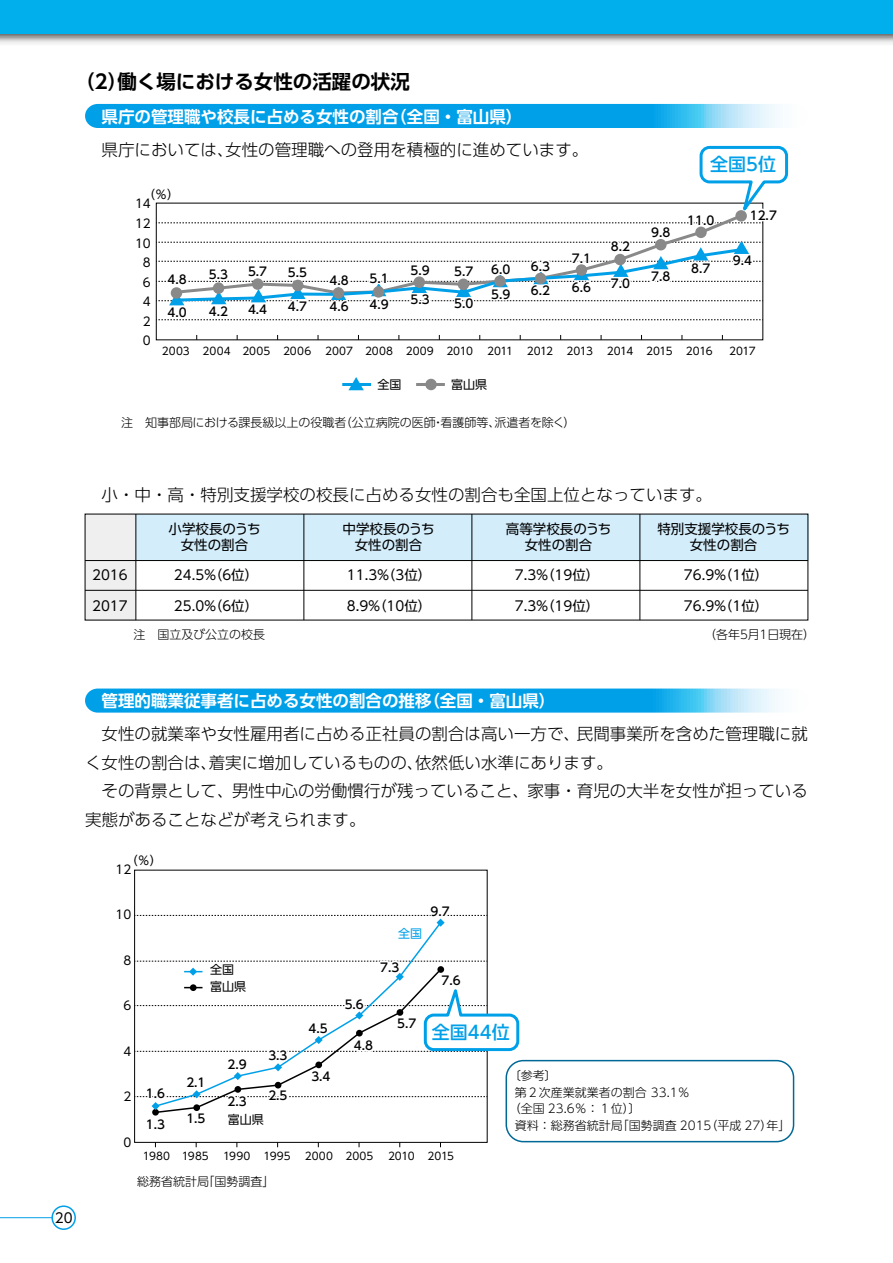
<style>
.page{position:relative;width:893px;height:1263px;background:#fff}
.page>*{position:absolute;margin:0;border:0;box-sizing:border-box;transform-origin:0 0}
.t1{font:700 19.5px "UD Shin Go Pro De";color:#000}
.t2{font:500 18px "UD Shin Go Pro";color:#00a0e9}
.t3{font:300 16.5px/33px "UD Shin Go Pro";color:#000}
.t4{font:700 16.5px "UD Shin Go Pro De";color:#fff}
.t5{font:13.5px/16.5px "UD Shin Go Pro";color:#000;text-align:center}
.t6{font:500 12px "UD Shin Go Pro";color:#000}
.t7{font:300 12px "UD Shin Go Pro";color:#000}
.t8{font:12px/19.5px "UD Shin Go Pro";color:#000;text-align:right}
.t9{font:12px "UD Shin Go Pro";color:#00a0e9}
.t10{font:10.5px "UD Shin Go Pro";letter-spacing:-.005em;color:#000}
.t11{font:10.5px "UD Shin Go Pro";letter-spacing:-.04em;color:#000}
.t12{font:10.5px "UD Shin Go Pro";letter-spacing:.015em;color:#000}
.s1{font-family:"UD Shin Go Pro De";font-weight:700;color:#fff}
</style>
<div class="page">
<div style="left:136px;top:514px;width:672px;height:46px;background:#d3edfb"></div>
<div style="left:0;top:0;width:893px;height:34px;background:#00afec"></div>
<div style="left:85px;top:514px;width:51px;height:106px;background:#efefef"></div>
<hr style="left:0;top:1217px;width:64px;height:1px;background:#00a0e9">
<div style="left:52px;top:1206px;width:23px;height:23px;background:#fff;border-radius:50%"></div>
<div style="left:51px;top:1205px;width:25px;height:25px;border:2px solid #00a0e9;border-radius:50%"></div>
<svg style="left:85px;top:104px;width:692px;height:24px;background:#18a9eb"></svg>
<svg style="left:85px;top:688px;width:693px;height:25px;background:#21adeb"></svg>
<hr style="left:85px;top:590px;width:723px;height:1px;background:#000">
<hr style="left:85px;top:560px;width:723px;height:1px;background:#000">
<hr style="left:639px;top:514px;width:1px;height:106px;background:#000">
<hr style="left:471px;top:514px;width:1px;height:106px;background:#000">
<hr style="left:303px;top:514px;width:1px;height:106px;background:#000">
<hr style="left:135px;top:514px;width:1px;height:106px;background:#000">
<div style="left:505px;top:1060px;width:289px;height:82px;border:2px solid #006896;border-radius:17px"></div>
<hr style="left:416px;top:383px;width:29px;height:3px;background:#898989">
<hr style="left:342px;top:383px;width:29px;height:3px;background:#00a0e9">
<svg style="left:135px;top:903px;width:352px;height:24px"></svg>
<svg style="left:348px;top:377px;width:16px;height:13px"></svg>
<div style="left:425px;top:379px;width:12px;height:11px;background:#898989;border-radius:50%"></div>
<svg style="left:156px;top:145px;width:633px;height:175px"></svg>
<svg style="left:135px;top:959px;width:386px;height:173px"></svg>
<p class="t1" style="left:75px;top:66px;width:336px">（2）働く場における女性の活躍の状況</p>
<p class="t4" style="left:102px;top:103px;width:422px">県庁の管理職や校長に占める女性の割合（全国・富山県）</p>
<p class="t3" style="left:102px;top:132px;width:488px">県庁においては、女性の管理職への登用を積極的に進めています。</p>
<p class="t2" style="left:710px;top:149px;width:67px">全国5位</p>
<p class="t8" style="left:143px;top:185px;width:37px">（％）</p>
<p class="t8" style="left:135px;top:194px;width:17px">14<br>12<br>10<br>8<br>6<br>4<br>2<br>0</p>
<p class="t6" style="left:750px;top:205px;width:29px">12.7</p>
<p class="t6" style="left:687px;top:211px;width:29px">11.0</p>
<p class="t6" style="left:651px;top:223px;width:21px">9.8</p>
<p class="t6" style="left:611px;top:237px;width:21px">8.2</p>
<p class="t6" style="left:572px;top:249px;width:21px">7.1</p>
<p class="t6" style="left:733px;top:251px;width:21px">9.4</p>
<p class="t6" style="left:491px;top:259px;width:21px">6.0</p>
<p class="t6" style="left:531px;top:256px;width:21px">6.3</p>
<p class="t6" style="left:691px;top:258px;width:21px">8.7</p>
<p class="t6" style="left:410px;top:261px;width:21px">5.9</p>
<p class="t6" style="left:454px;top:262px;width:21px">5.7</p>
<p class="t6" style="left:209px;top:265px;width:21px">5.3</p>
<p class="t6" style="left:248px;top:262px;width:21px">5.7</p>
<p class="t6" style="left:288px;top:263px;width:21px">5.5</p>
<p class="t6" style="left:651px;top:267px;width:21px">7.8</p>
<p class="t6" style="left:329px;top:271px;width:21px">4.8</p>
<p class="t6" style="left:369px;top:268px;width:21px">5.1</p>
<p class="t6" style="left:167px;top:270px;width:21px">4.8</p>
<p class="t6" style="left:572px;top:278px;width:21px">6.6</p>
<p class="t6" style="left:611px;top:274px;width:21px">7.0</p>
<p class="t6" style="left:491px;top:284px;width:21px">5.9</p>
<p class="t6" style="left:531px;top:281px;width:21px">6.2</p>
<p class="t6" style="left:410px;top:290px;width:21px">5.3</p>
<p class="t6" style="left:454px;top:294px;width:21px">5.0</p>
<p class="t6" style="left:288px;top:297px;width:21px">4.7</p>
<p class="t6" style="left:329px;top:297px;width:21px">4.6</p>
<p class="t6" style="left:369px;top:295px;width:21px">4.9</p>
<p class="t6" style="left:167px;top:303px;width:21px">4.0</p>
<p class="t6" style="left:209px;top:302px;width:21px">4.2</p>
<p class="t6" style="left:248px;top:300px;width:21px">4.4</p>
<p class="t10" style="left:162px;top:343px;width:151px">2003 2004 2005 2006</p>
<p class="t10" style="left:325px;top:343px;width:149px">2007 2008 2009 2010</p>
<p class="t10" style="left:487px;top:343px;width:27px">2011</p>
<p class="t10" style="left:527px;top:343px;width:28px">2012</p>
<p class="t10" style="left:567px;top:343px;width:28px">2013</p>
<p class="t11" style="left:607px;top:343px;width:67px">2014 2015</p>
<p class="t10" style="left:686px;top:343px;width:28px">2016</p>
<p class="t10" style="left:729px;top:343px;width:28px">2017</p>
<p class="t8" style="left:377px;top:374px;width:25px">全国</p>
<p class="t8" style="left:451px;top:374px;width:37px">富山県</p>
<p class="t7" style="left:121px;top:413px;width:456px">注　知事部局における課長級以上の役職者（公立病院の医師・看護師等、派遣者を除く）</p>
<p class="t3" style="left:102px;top:477px;width:612px">小・中・高・特別支援学校の校長に占める女性の割合も全国上位となっています。</p>
<p class="t5" style="left:92px;top:566px;width:37px">2016</p>
<p class="t5" style="left:92px;top:597px;width:37px">2017</p>
<p class="t5" style="left:169px;top:520px;width:93px">小学校長のうち女性の割合</p>
<p class="t5" style="left:174px;top:566px;width:86px">24.5％（6位）</p>
<p class="t5" style="left:174px;top:597px;width:86px">25.0％（6位）</p>
<p class="t5" style="left:343px;top:520px;width:93px">中学校長のうち女性の割合</p>
<p class="t5" style="left:506px;top:520px;width:107px">高等学校長のうち女性の割合</p>
<p class="t5" style="left:657px;top:520px;width:134px">特別支援学校長のうち女性の割合</p>
<p class="t5" style="left:347px;top:566px;width:86px">11.3％（3位）</p>
<p class="t5" style="left:347px;top:597px;width:86px">8.9％（10位）</p>
<p class="t5" style="left:515px;top:566px;width:86px">7.3％（19位）</p>
<p class="t5" style="left:515px;top:597px;width:86px">7.3％（19位）</p>
<p class="t5" style="left:684px;top:566px;width:86px">76.9％（1位）</p>
<p class="t5" style="left:684px;top:597px;width:86px">76.9％（1位）</p>
<p class="t7" style="left:133px;top:624px;width:133px">注　国立及び公立の校長</p>
<p class="t7" style="left:704px;top:624px;width:113px">（各年5月1日現在）</p>
<p class="t5" style="left:55px;top:1209px;width:19px">20</p>
<p class="t3" style="left:102px;top:684px;width:708px"><span class="s1">管理的職業従事者に占める女性の割合の推移（全国・富山県）<br></span>女性の就業率や女性雇用者に占める正社員の割合は高い一方で、民間事業所を含めた管理職に就</p>
<p class="t3" style="left:85px;top:745px;width:529px">く女性の割合は、着実に増加しているものの、依然低い水準にあります。</p>
<p class="t3" style="left:102px;top:774px;width:708px">その背景として、男性中心の労働慣行が残っていること、家事・育児の大半を女性が担っている</p>
<p class="t3" style="left:85px;top:802px;width:282px">実態があることなどが考えられます。</p>
<p class="t8" style="left:126px;top:850px;width:37px">（％）</p>
<p class="t8" style="left:116px;top:859px;width:17px">12</p>
<p class="t8" style="left:116px;top:905px;width:17px">10</p>
<p class="t8" style="left:123px;top:950px;width:9px">8</p>
<p class="t8" style="left:123px;top:996px;width:9px">6</p>
<p class="t8" style="left:123px;top:1041px;width:9px">4</p>
<p class="t8" style="left:123px;top:1086px;width:9px">2</p>
<p class="t8" style="left:123px;top:1132px;width:9px">0</p>
<p class="t6" style="left:146px;top:1083px;width:21px">1.6</p>
<p class="t6" style="left:146px;top:1115px;width:21px">1.3</p>
<p class="t8" style="left:210px;top:961px;width:37px;line-height:16.2px;text-align:left">全国富山県</p>
<p class="t6" style="left:186px;top:1073px;width:21px">2.1</p>
<p class="t6" style="left:228px;top:1055px;width:21px">2.9</p>
<p class="t6" style="left:228px;top:1092px;width:21px">2.3</p>
<p class="t6" style="left:268px;top:1045px;width:21px">3.3</p>
<p class="t6" style="left:268px;top:1085px;width:21px">2.5</p>
<p class="t6" style="left:186px;top:1109px;width:21px">1.5</p>
<p class="t8" style="left:228px;top:1109px;width:37px">富山県</p>
<p class="t6" style="left:308px;top:1019px;width:21px">4.5</p>
<p class="t6" style="left:311px;top:1067px;width:21px">3.4</p>
<p class="t9" style="left:398px;top:924px;width:25px">全国</p>
<p class="t6" style="left:380px;top:958px;width:21px">7.3</p>
<p class="t6" style="left:345px;top:994px;width:21px">5.6</p>
<p class="t6" style="left:354px;top:1036px;width:21px">4.8</p>
<p class="t6" style="left:397px;top:1013px;width:21px">5.7</p>
<p class="t6" style="left:431px;top:901px;width:21px">9.7</p>
<p class="t6" style="left:442px;top:970px;width:21px">7.6</p>
<p class="t2" style="left:432px;top:1018px;width:79px">全国44位</p>
<p class="t7" style="left:509px;top:1066px;width:49px">〔参考〕</p>
<p class="t7" style="left:515px;top:1082px;width:176px">第２次産業就業者の割合 33.1％</p>
<p class="t7" style="left:509px;top:1099px;width:133px">（全国 23.6％：１位）〕</p>
<p class="t7" style="left:515px;top:1115px;width:277px">資料：総務省統計局「国勢調査 2015（平成 27）年」</p>
<p class="t10" style="left:143px;top:1147px;width:67px">1980 1985</p>
<p class="t10" style="left:223px;top:1147px;width:69px">1990 1995</p>
<p class="t12" style="left:305px;top:1147px;width:70px">2000 2005</p>
<p class="t11" style="left:388px;top:1147px;width:68px">2010 2015</p>
<p class="t7" style="left:137px;top:1172px;width:139px">総務省統計局「国勢調査」</p>
</div>
